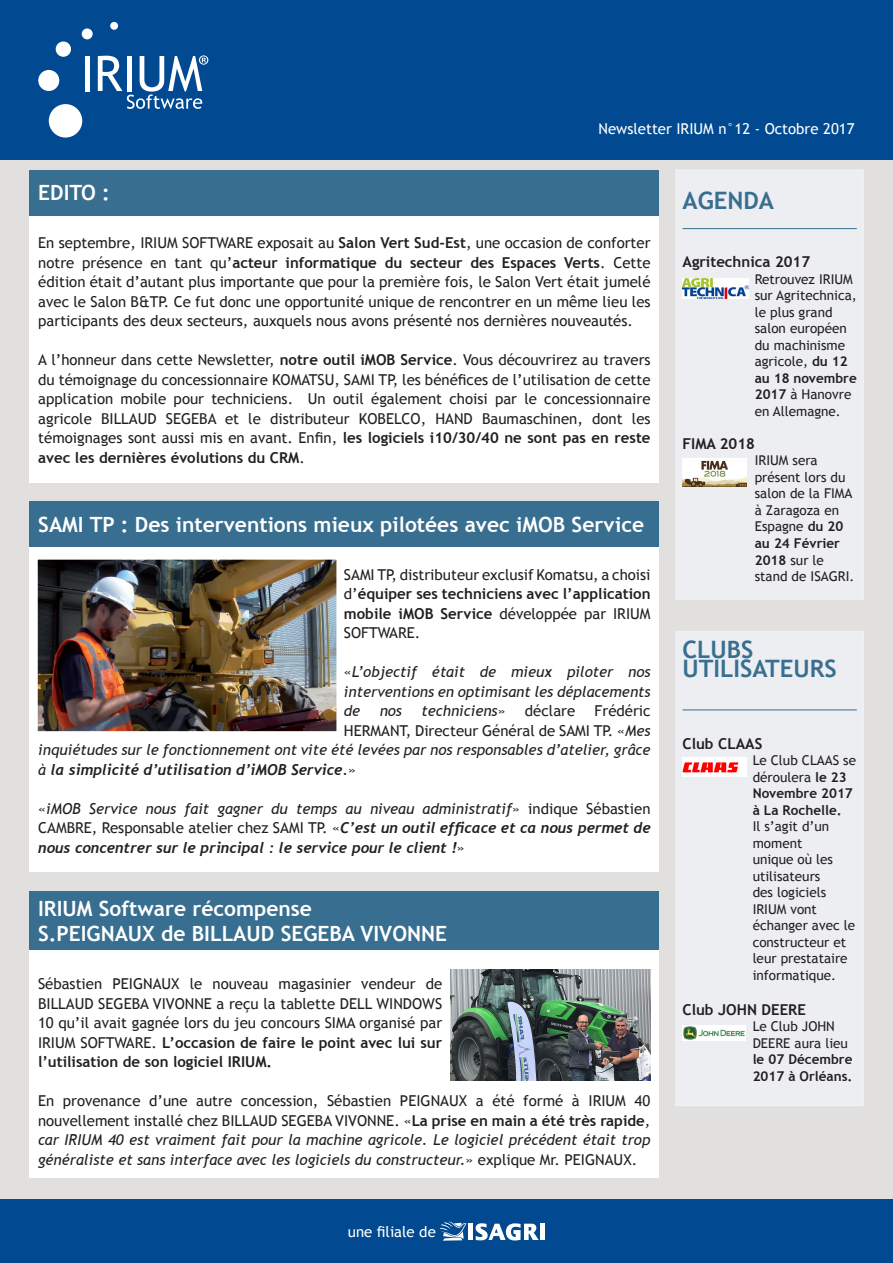
<style>
.page{position:relative;width:893px;height:1263px;background:#e2dfdf}
.page>*{position:absolute;margin:0;border:0;box-sizing:border-box;transform-origin:0 0}
.Titre_2{font:700 24px/19.5px "Trebuchet MS";color:#386e8f}
.Titre{font:700 21px "Trebuchet MS";color:#fff}
.Paragraphe{font:15px/19.5px "Trebuchet MS";color:#231f20;text-align:justify}
.Paragraphe-2{font:italic 700 15px/19.5px "Trebuchet";color:#231f20;text-align:justify}
.Paragraphe-3{font:italic 15px/19.5px "Trebuchet MS";color:#231f20;text-align:justify}
.Paragraphe-4{font:700 15px "Trebuchet MS";color:#231f20}
.Paragraphe-5{font:15px "Trebuchet MS";color:#fff}
.Paragraphe-6{font:13.5px/16.5px "Trebuchet MS";color:#231f20}
.Paragraphe-7{font:700 13.5px/16.5px "Trebuchet MS";color:#231f20}
.s1{font-weight:700}
.s2{font-style:normal}
.s3{font-style:italic}
.s4{font-family:"Trebuchet MS";font-weight:400}
.s5{font-family:"Trebuchet MS";font-weight:400;font-style:normal}
.s6{font-weight:400}
</style>
<div class="page">
<div style="left:0;top:0;width:893px;height:159px;background:#014990"></div>
<div style="left:0;top:1199px;width:893px;height:64px;background:#014990"></div>
<div style="left:85px;top:56px;width:5px;height:35px;background:#fff"></div>
<div style="left:110px;top:22px;width:8px;height:8px;background:#fff;border-radius:50%"></div>
<div style="left:56px;top:41px;width:15px;height:16px;background:#fff;border-radius:50%"></div>
<div style="left:38px;top:70px;width:21px;height:21px;background:#fff;border-radius:50%"></div>
<div style="left:49px;top:104px;width:33px;height:34px;background:#fff;border-radius:50%"></div>
<div style="left:82px;top:28px;width:11px;height:11px;background:#fff;border-radius:50%"></div>
<svg style="left:98px;top:55px;width:110px;height:54px"></svg>
<div style="left:30px;top:170px;width:629px;height:312px;background:#fff"></div>
<div style="left:30px;top:170px;width:629px;height:45px;background:#386e8f"></div>
<div style="left:30px;top:502px;width:629px;height:370px;background:#fff"></div>
<div style="left:30px;top:502px;width:629px;height:45px;background:#386e8f"></div>
<img style="left:39px;top:561px;width:296px;height:169px">
<div style="left:30px;top:552px;width:314px;height:187px;border:8px solid #fff"></div>
<div style="left:30px;top:892px;width:629px;height:286px;background:#fff"></div>
<div style="left:30px;top:892px;width:629px;height:58px;background:#386e8f"></div>
<div style="left:675px;top:169px;width:189px;height:431px;background:#eceef2"></div>
<hr style="left:682px;top:228px;width:175px;height:1px;background:#386e8f">
<img style="left:682px;top:279px;width:66px;height:19px">
<img style="left:682px;top:459px;width:64px;height:28px">
<div style="left:675px;top:631px;width:189px;height:475px;background:#eceef2"></div>
<hr style="left:682px;top:709px;width:175px;height:1px;background:#386e8f">
<img style="left:682px;top:757px;width:64px;height:19px">
<img style="left:682px;top:1025px;width:64px;height:15px">
<img style="left:451px;top:970px;width:200px;height:110px">
<div style="left:468px;top:1224px;width:5px;height:16px;background:#fff"></div>
<svg style="left:476px;top:1223px;width:63px;height:17px"></svg>
<div style="left:540px;top:1224px;width:5px;height:16px;background:#fff"></div>
<svg style="left:440px;top:1221px;width:26px;height:20px"></svg>
<p class="Paragraphe-5" style="left:598px;top:120px;width:258px">Newsletter IRIUM n°12 - Octobre 2017</p>
<p class="Titre" style="left:38px;top:180px;width:73px">EDITO :</p>
<p class="Paragraphe" style="left:38px;top:233px;width:614px">En septembre, IRIUM SOFTWARE exposait au <span class="s1">Salon Vert Sud-Est</span>, une occasion de conforter notre présence en tant qu’<span class="s1">acteur informatique du secteur des Espaces Verts</span>. Cette édition était d’autant plus importante que pour la première fois, le Salon Vert était jumelé avec le Salon B&amp;TP. Ce fut donc une opportunité unique de rencontrer en un même lieu les participants des deux secteurs, auxquels nous avons présenté nos dernières nouveautés.</p>
<p class="Paragraphe" style="left:38px;top:350px;width:614px">A l’honneur dans cette Newsletter, <span class="s1">notre outil iMOB Service</span>. Vous découvrirez au travers du témoignage du concessionnaire KOMATSU, SAMI TP, les bénéfices de l’utilisation de cette application mobile pour techniciens. Un outil également choisi par le concessionnaire agricole BILLAUD SEGEBA et le distributeur KOBELCO, HAND Baumaschinen, dont les témoignages sont aussi mis en avant. Enfin, <span class="s1">les logiciels i10/30/40 ne sont pas en reste avec les dernières évolutions du CRM</span>.</p>
<p class="Titre" style="left:38px;top:511px;width:607px">SAMI TP : Des interventions mieux pilotées avec iMOB Service</p>
<p class="Paragraphe" style="left:344px;top:565px;width:308px">SAMI TP, distributeur exclusif Komatsu, a choisi d’<span class="s1">équiper ses techniciens avec l’application mobile iMOB Service</span> développée par IRIUM SOFTWARE.</p>
<p class="Paragraphe-3" style="left:344px;top:662px;width:308px"><span class="s2">«</span>L’objectif était de mieux piloter nos interventions en optimisant les déplacements de</p>
<p class="Paragraphe-3" style="left:380px;top:701px;width:24px">nos</p>
<p class="Paragraphe-3" style="left:421px;top:701px;width:86px">techniciens<span class="s2">»</span></p>
<p class="Paragraphe" style="left:525px;top:701px;width:52px">déclare</p>
<p class="Paragraphe" style="left:595px;top:701px;width:57px">Frédéric</p>
<p class="Paragraphe" style="left:344px;top:721px;width:308px">HERMANT, Directeur Général de SAMI TP. «<span class="s3">Mes</span></p>
<p class="Paragraphe-3" style="left:38px;top:740px;width:614px">inquiétudes sur le fonctionnement ont vite été levées par nos responsables d’atelier, grâce</p>
<p class="Paragraphe-2" style="left:38px;top:760px;width:319px"><span class="s4">à</span> la simplicité d’utilisation d’iMOB Service.<span class="s5">»</span></p>
<p class="Paragraphe-2" style="left:38px;top:799px;width:614px"><span class="s5">«</span><span class="s4">iMOB Service nous fait gagner du temps au niveau administratif</span><span class="s5">» indique Sébastien CAMBRE, Responsable atelier chez SAMI TP. «</span>C’est un outil efficace et ca nous permet de nous concentrer sur le principal : le service pour le client !<span class="s5">»</span></p>
<p class="Titre" style="left:38px;top:895px;width:275px">IRIUM Software récompense</p>
<p class="Titre" style="left:38px;top:921px;width:411px">S.PEIGNAUX de BILLAUD SEGEBA VIVONNE</p>
<p class="Paragraphe" style="left:38px;top:974px;width:406px">Sébastien PEIGNAUX le nouveau magasinier vendeur de BILLAUD SEGEBA VIVONNE a reçu la tablette DELL WINDOWS 10 qu’il avait gagnée lors du jeu concours SIMA organisé par IRIUM SOFTWARE. <span class="s1">L’occasion de faire le point avec lui sur l’utilisation de son logiciel IRIUM.</span></p>
<p class="Paragraphe" style="left:38px;top:1091px;width:614px">En provenance d’une autre concession, Sébastien PEIGNAUX a été formé à IRIUM 40 nouvellement installé chez BILLAUD SEGEBA VIVONNE. «<span class="s1">La prise en main a été très rapide</span><span class="s3">, car IRIUM 40 est vraiment fait pour la machine agricole. Le logiciel précédent était trop généraliste et sans interface avec les logiciels du constructeur.</span>» explique Mr. PEIGNAUX.</p>
<p class="Paragraphe-5" style="left:348px;top:1222px;width:89px">une filiale de</p>
<p class="Titre_2" style="left:682px;top:191px;width:93px">AGENDA</p>
<p class="Paragraphe-4" style="left:682px;top:252px;width:129px">Agritechnica 2017</p>
<p class="Paragraphe-6" style="left:755px;top:271px;width:104px">Retrouvez IRIUM sur Agritechnica, le plus grand salon européen du machinisme agricole, <span class="s1">du 12 au 18 novembre<br>2017</span> à Hanovre en Allemagne.</p>
<p class="Paragraphe-4" style="left:682px;top:434px;width:74px">FIMA 2018</p>
<p class="Paragraphe-6" style="left:755px;top:453px;width:101px">IRIUM sera présent lors du salon de la FIMA à Zaragoza en<br>Espagne <span class="s1">du 20 au 24 Février<br>2018</span> sur le stand de ISAGRI.</p>
<p class="Titre_2" style="left:682px;top:639px;width:156px">CLUBS<br>UTILISATEURS</p>
<p class="Paragraphe-4" style="left:682px;top:734px;width:81px">Club CLAAS</p>
<p class="Paragraphe-6" style="left:753px;top:752px;width:105px">Le Club CLAAS se déroulera <span class="s1">le 23<br>Novembre 2017 à La Rochelle.<br></span>Il s’agit d’un moment<br>unique où les utilisateurs<br>des logiciels<br>IRIUM vont échanger avec le constructeur et leur prestataire informatique.</p>
<p class="Paragraphe-4" style="left:682px;top:1000px;width:125px">Club JOHN DEERE</p>
<p class="Paragraphe-7" style="left:753px;top:1018px;width:101px"><span class="s6">Le Club JOHN<br>DEERE aura lieu </span>le 07 Décembre<br>2017 à Orléans.</p>
</div>
